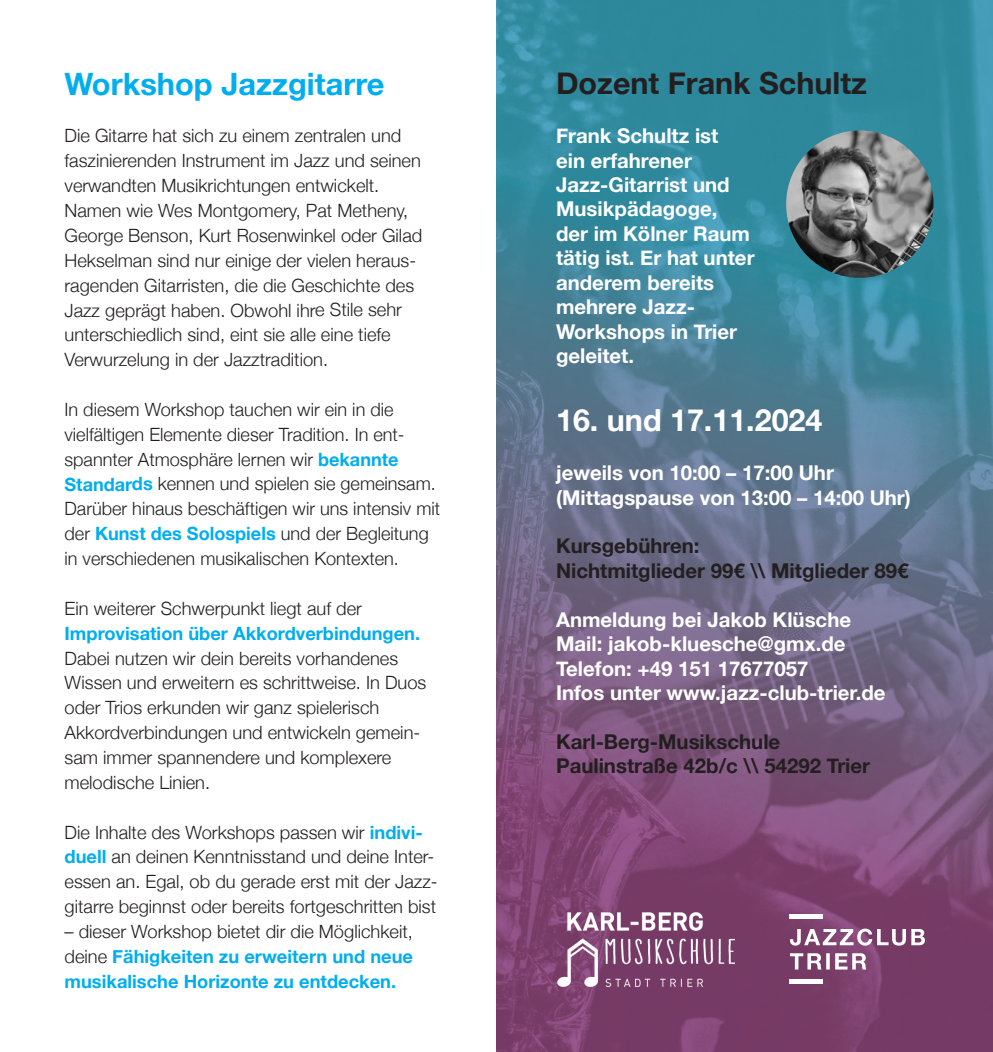
<style>
.page{position:relative;width:993px;height:1052px;background:#fff}
.page>*{position:absolute;margin:0;border:0;box-sizing:border-box;transform-origin:0 0}
.t1{font:700 30.8px "Helvetica Neue";color:#00aeef}
.t2{font:700 30.45px "Helvetica Neue";color:#231f20}
.t3{font:700 30.45px "Helvetica Neue";color:#fff}
.t4{font:700 20.3px/24.5px "Helvetica Neue";color:#fff}
.t5{font:700 20.3px/24.5px "Helvetica Neue";color:#231f20}
.t6{font:300 18.2px/24.8px "Helvetica Neue";color:#231f20}
.t7{font:700 18.2px/24.8px "Helvetica Neue";color:#00aeef;text-align:justify}
.s1{font-weight:700;color:#00aeef}
.s2{font-weight:300;color:#231f20}
</style>
<div class="page">
<svg style="left:496px;top:0;width:496px;height:1052px;background:#5d6c8a"></svg>
<img style="left:556px;top:911px;width:178px;height:76px">
<img style="left:785px;top:130px;width:148px;height:148px;border-radius:74px">
<svg style="left:789px;top:953px;width:76px;height:16px"></svg>
<svg style="left:789px;top:928px;width:135px;height:17px"></svg>
<div style="left:789px;top:914px;width:33px;height:5px;background:#fff"></div>
<div style="left:789px;top:979px;width:33px;height:5px;background:#fff"></div>
<h1 class="t1" style="left:64px;top:59px;width:321px">Workshop Jazzgitarre</h1>
<p class="t6" style="left:64px;top:122px;width:359px">Die Gitarre hat sich zu einem zentralen und faszinierenden Instrument im Jazz und seinen verwandten Musikrichtungen entwickelt.<br>Namen wie Wes Montgomery, Pat Metheny, George Benson, Kurt Rosenwinkel oder Gilad Hekselman sind nur einige der vielen heraus&shy;ragenden Gitarristen, die die Geschichte des Jazz geprägt haben. Obwohl ihre Stile sehr unterschiedlich sind, eint sie alle eine tiefe Verwurzelung in der Jazztradition.</p>
<p class="t6" style="left:64px;top:396px;width:377px">In diesem Workshop tauchen wir ein in die vielfältigen Elemente dieser Tradition. In ent&shy;spannter Atmosphäre lernen wir <span class="s1">bekannte Standards</span> kennen und spielen sie gemeinsam.<br>Darüber hinaus beschäftigen wir uns intensiv mit der <span class="s1">Kunst des Solospiels</span> und der Begleitung in verschiedenen musikalischen Kontexten.</p>
<p class="t6" style="left:64px;top:594px;width:299px">Ein weiterer Schwerpunkt liegt auf der</p>
<p class="t7" style="left:64px;top:621px;width:357px">Improvisation über Akkordverbindungen.</p>
<p class="t6" style="left:64px;top:644px;width:363px">Dabei nutzen wir dein bereits vorhandenes Wissen und erweitern es schrittweise. In Duos oder Trios erkunden wir ganz spielerisch Akkordverbindungen und entwickeln gemein&shy;sam immer spannendere und komplexere melodische Linien.</p>
<p class="t6" style="left:64px;top:818px;width:374px">Die Inhalte des Workshops passen wir <span class="s1">indivi&shy;duell</span> an deinen Kenntnisstand und deine Inter&shy;essen an. Egal, ob du gerade erst mit der Jazz&shy;gitarre beginnst oder bereits fortgeschritten bist</p>
<p class="t7" style="left:64px;top:919px;width:350px"><span class="s2">– dieser Workshop bietet dir die Möglichkeit, deine</span> Fähigkeiten zu erweitern und neue musikalische Horizonte zu entdecken.</p>
<h2 class="t2" style="left:556px;top:59px;width:312px">Dozent Frank Schultz</h2>
<p class="t4" style="left:556px;top:124px;width:200px">Frank Schultz ist<br>ein erfahrener<br>Jazz-Gitarrist und<br>Musikpädagoge, der im Kölner Raum tätig ist. Er hat unter anderem bereits mehrere Jazz-<br>Workshops in Trier geleitet.</p>
<h2 class="t3" style="left:556px;top:396px;width:268px">16. und 17.11.2024</h2>
<p class="t4" style="left:556px;top:461px;width:356px">jeweils von 10:00 – 17:00 Uhr (Mittagspause von 13:00 – 14:00 Uhr)</p>
<p class="t5" style="left:556px;top:534px;width:354px">Kursgebühren:<br>Nichtmitglieder 99€ \\ Mitglieder 89€</p>
<p class="t4" style="left:556px;top:608px;width:331px">Anmeldung bei Jakob Klüsche<br>Mail: jakob-kluesche@gmx.de<br>Telefon: +49 151 17677057<br>Infos unter www.jazz-club-trier.de</p>
<p class="t5" style="left:556px;top:730px;width:315px">Karl-Berg-Musikschule<br>Paulinstraße 42b/c \\ 54292 Trier</p>
</div>
